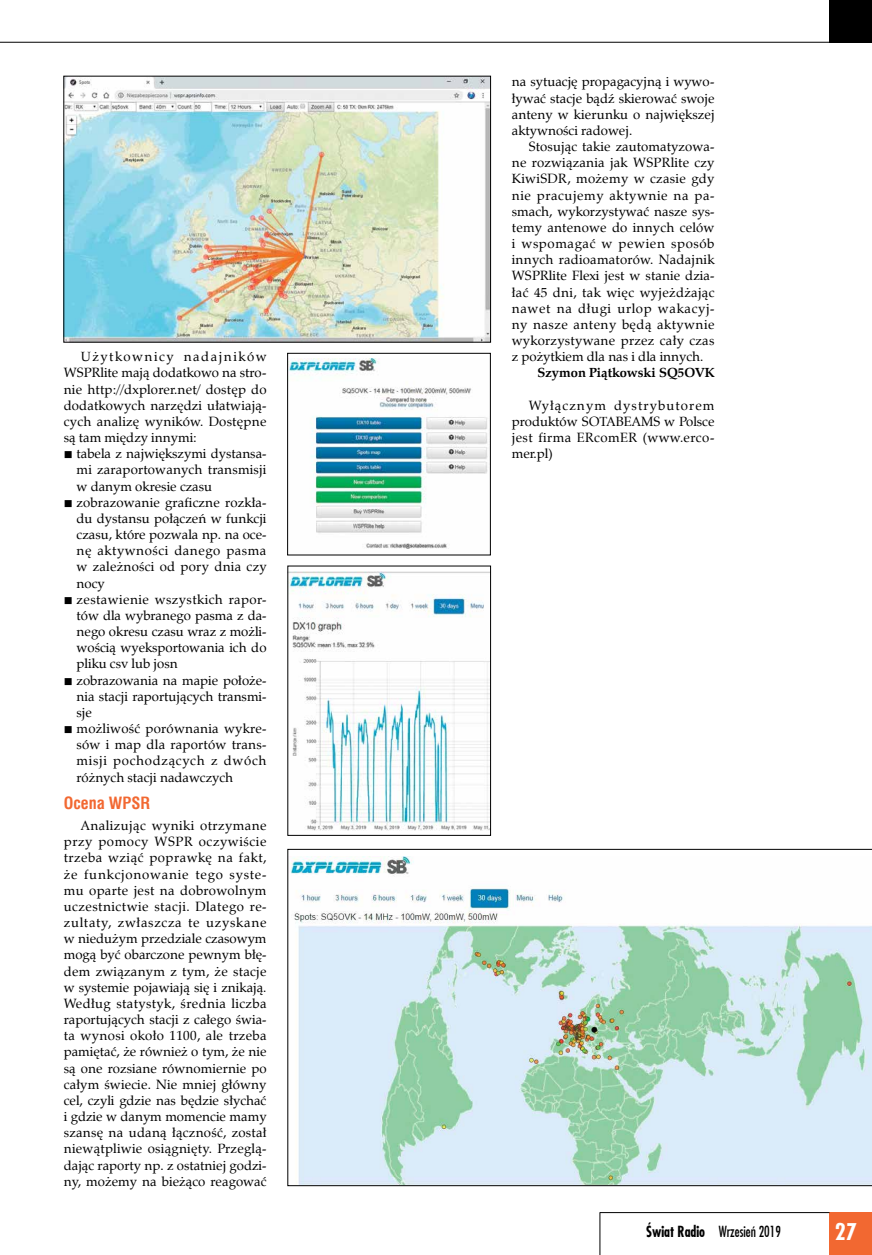
<style>
.page{position:relative;width:872px;height:1255px;background:#fff}
.page>*{position:absolute;margin:0;border:0;box-sizing:border-box;transform-origin:0 0}
.t1{font:700 22.5px "Fujiyama";color:#fff}
.t2{font:700 16.5px "Swis 721 Cn EU";color:#f26831}
.t3{font:15px "Fujiyama";color:#000;scale:.9 1}
.t4{font:13.2px/16.2px "Zapf Calligr EU";color:#000;text-align:justify}
.t5{font:700 13.2px "Zapf Calligr EU";color:#000}
.s1{font-weight:700}
</style>
<div class="page">
<div style="left:829px;top:1212px;width:43px;height:42px;background:#f26831"></div>
<div style="left:829px;top:0;width:43px;height:43px;background:#000"></div>
<hr style="left:600px;top:1212px;width:229px;height:1px;background:#000">
<hr style="left:599px;top:1212px;width:1px;height:42px;background:#000">
<hr style="left:0;top:42px;width:872px;height:1px;background:#000">
<img style="left:66px;top:78px;width:423px;height:262px">
<img style="left:290px;top:571px;width:199px;height:259px">
<svg style="left:288px;top:849px;width:584px;height:336px"></svg>
<img style="left:289px;top:358px;width:199px;height:191px">
<div style="left:287px;top:353px;width:203px;height:202px;border:1px solid #000"></div>
<p class="t4" style="left:64px;top:349px;width:204px;text-indent:17px">Użytkownicy nadajników WSPRlite mają dodatkowo na stro&shy;nie http://dxplorer.net/ dostęp do dodatkowych narzędzi ułatwiają&shy;cych analizę wyników. Dostępne są tam między innymi:</p>
<p class="t4" style="left:77px;top:446px;width:191px;text-indent:-13px">■ tabela z największymi dystansa&shy;mi zaraportowanych transmisji w danym okresie czasu</p>
<p class="t4" style="left:77px;top:494px;width:192px;text-indent:-13px">■ zobrazowanie graficzne rozkła&shy;du dystansu połączeń w funkcji czasu, które pozwala np. na oce&shy;nę aktywności danego pasma w zależności od pory dnia czy nocy</p>
<p class="t4" style="left:77px;top:591px;width:191px;text-indent:-13px">■ zestawienie wszystkich rapor&shy;tów dla wybranego pasma z da&shy;nego okresu czasu wraz z możli&shy;wością wyeksportowania ich do pliku csv lub josn</p>
<p class="t4" style="left:77px;top:672px;width:191px;text-indent:-13px">■ zobrazowania na mapie położe&shy;nia stacji raportujących transmi&shy;sje</p>
<p class="t4" style="left:77px;top:720px;width:191px;text-indent:-13px">■ możliwość porównania wykre&shy;sów i map dla raportów trans&shy;misji pochodzących z dwóch różnych stacji nadawczych</p>
<p class="t2" style="left:64px;top:793px;width:88px">Ocena WPSR</p>
<p class="t4" style="left:64px;top:817px;width:204px;text-indent:17px">Analizując wyniki otrzymane przy pomocy WSPR oczywiście trzeba wziąć poprawkę na fakt, że funkcjonowanie tego syste&shy;mu oparte jest na dobrowolnym uczestnictwie stacji. Dlatego re&shy;zultaty, zwłaszcza te uzyskane w niedużym przedziale czasowym mogą być obarczone pewnym błę&shy;dem związanym z tym, że stacje w systemie pojawiają się i znikają.<br>Według statystyk, średnia liczba raportujących stacji z całego świa&shy;ta wynosi około 1100, ale trzeba pamiętać, że również o tym, że nie są one rozsiane równomiernie po całym świecie. Nie mniej główny cel, czyli gdzie nas będzie słychać i gdzie w danym momencie mamy szansę na udaną łączność, został niewątpliwie osiągnięty. Przeglą&shy;dając raporty np. z ostatniej godzi&shy;ny, możemy na bieżąco reagować</p>
<p class="t4" style="left:512px;top:74px;width:204px">na sytuację propagacyjną i wywo&shy;ływać stacje bądź skierować swoje anteny w kierunku o największej aktywności radowej.</p>
<p class="t4" style="left:512px;top:139px;width:204px;text-indent:17px">Stosując takie zautomatyzowa&shy;ne rozwiązania jak WSPRlite czy KiwiSDR, możemy w czasie gdy nie pracujemy aktywnie na pa&shy;smach, wykorzystywać nasze sys&shy;temy antenowe do innych celów i wspomagać w pewien sposób innych radioamatorów. Nadajnik WSPRlite Flexi jest w stanie dzia&shy;łać 45 dni, tak więc wyjeżdżając nawet na długi urlop wakacyj&shy;ny nasze anteny będą aktywnie wykorzystywane przez cały czas z pożytkiem dla nas i dla innych.</p>
<p class="t5" style="left:537px;top:364px;width:179px">Szymon Piątkowski SQ5OVK</p>
<p class="t4" style="left:512px;top:397px;width:204px;text-indent:17px">Wyłącznym dystrybutorem produktów SOTABEAMS w Polsce jest firma ERcomER (www.erco&shy;mer.pl)</p>
<p class="t3" style="left:646px;top:1221px;width:151px"><span class="s1">Świat Radio</span> Wrzesień 2019</p>
<h1 class="t1" style="left:834px;top:1216px;width:24px">27</h1>
</div>
